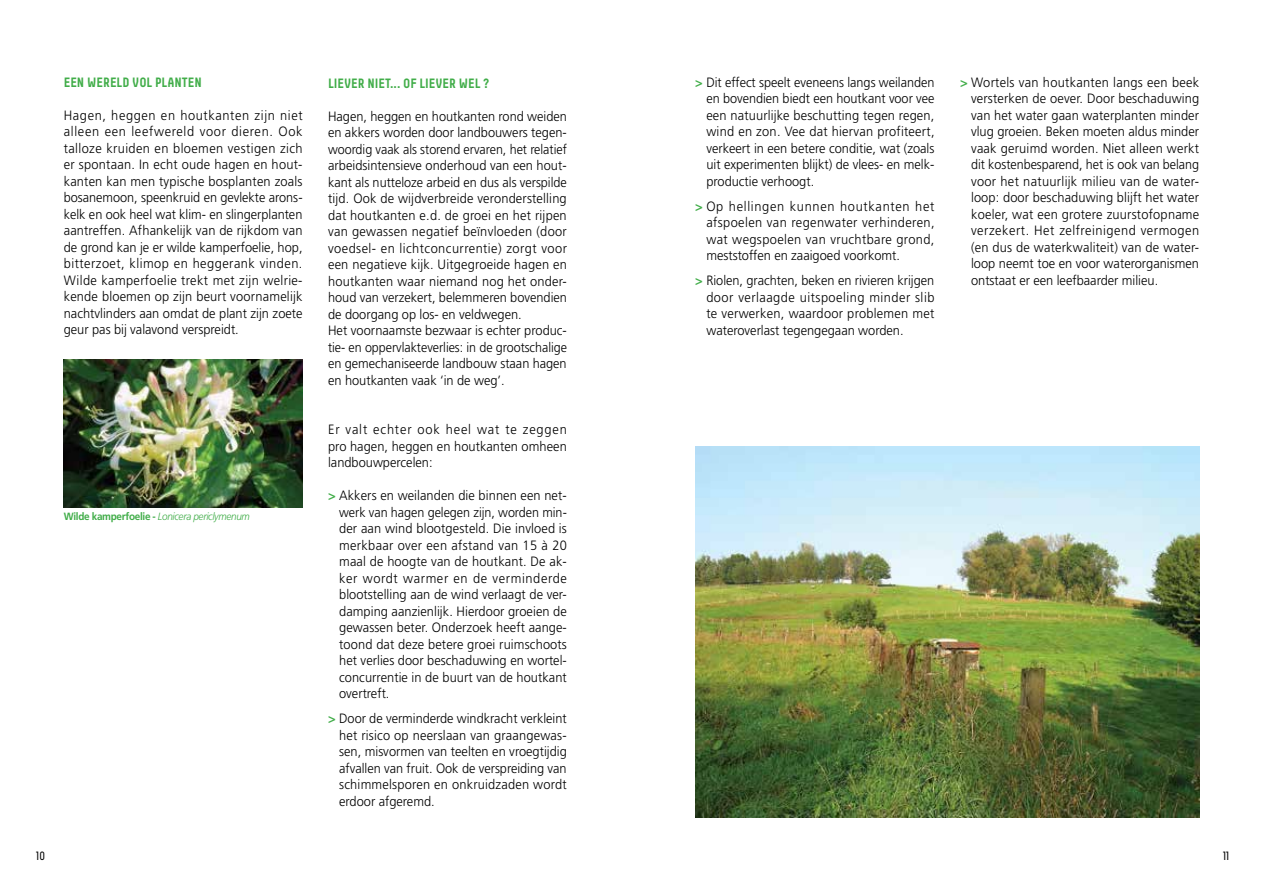
<style>
.page{position:relative;width:1263px;height:893px;background:#fff}
.page>*{position:absolute;margin:0;border:0;box-sizing:border-box;transform-origin:0 0}
.t1{font:300 13.5px/16.5px "Frutiger LT Pro";color:#000;text-align:justify;scale:.95 1}
.t2{font:300 13.5px/16.5px "Frutiger LT Pro";color:#000;text-align:justify;scale:.94 1}
.t3{font:700 13.5px "Decima";color:#41ad49;scale:.95 1}
.t4{font:12px "Decima";color:#000;scale:.95 1}
.t5{font:italic 300 10.5px "Frutiger LT Pro";letter-spacing:-.03em;color:#41ad49;scale:.95 1}
.s1{font-weight:700;font-style:normal}
.s2{font-weight:700;color:#41ad49}
</style>
<div class="page">
<img style="left:64px;top:359px;width:238px;height:148px">
<img style="left:695px;top:447px;width:504px;height:370px">
<p class="t3" style="left:64px;top:74px;width:147px">EEN WERELD VOL PLANTEN</p>
<p class="t1" style="left:64px;top:107px;width:253px">Hagen, heggen en houtkanten zijn niet alleen een leefwereld voor dieren. Ook talloze kruiden en bloemen vestigen zich er spontaan. In echt oude hagen en hout&shy;kanten kan men typische bosplanten zoals bosanemoon, speenkruid en gevlekte arons&shy;kelk en ook heel wat klim- en slingerplanten aantreffen. Afhankelijk van de rijkdom van de grond kan je er wilde kamperfoelie, hop, bitterzoet, klimop en heggerank vinden.<br>Wilde kamperfoelie trekt met zijn welrie&shy;kende bloemen op zijn beurt voornamelijk nachtvlinders aan omdat de plant zijn zoete geur pas bij valavond verspreidt.</p>
<p class="t5" style="left:64px;top:510px;width:197px"><span class="s1">Wilde kamperfoelie -</span> Lonicera periclymenum</p>
<p class="t3" style="left:328px;top:75px;width:172px">LIEVER NIET... OF LIEVER WEL ?</p>
<p class="t1" style="left:328px;top:108px;width:253px;text-align:left">Hagen, heggen en houtkanten rond weiden en akkers worden door landbouwers tegen&shy;woordig vaak als storend ervaren, het relatief arbeidsintensieve onderhoud van een hout&shy;kant als nutteloze arbeid en dus als verspilde tijd. Ook de wijdverbreide veronderstelling dat houtkanten e.d. de groei en het rijpen van gewassen negatief beïnvloeden (door voedsel- en lichtconcurrentie) zorgt voor een negatieve kijk. Uitgegroeide hagen en houtkanten waar niemand nog het onder&shy;houd van verzekert, belemmeren bovendien de doorgang op los- en veldwegen.<br>Het voornaamste bezwaar is echter produc&shy;tie- en oppervlakteverlies: in de grootschalige en gemechaniseerde landbouw staan hagen en houtkanten vaak ‘in de weg’.</p>
<p class="t1" style="left:328px;top:421px;width:253px">Er valt echter ook heel wat te zeggen pro hagen, heggen en houtkanten omheen landbouwpercelen:</p>
<p class="t1" style="left:339px;top:487px;width:241px;text-indent:-11px"><span class="s2">&gt;</span> Akkers en weilanden die binnen een net&shy;werk van hagen gelegen zijn, worden min&shy;der aan wind blootgesteld. Die invloed is merkbaar over een afstand van 15 à 20 maal de hoogte van de houtkant. De ak&shy;ker wordt warmer en de verminderde blootstelling aan de wind verlaagt de ver&shy;damping aanzienlijk. Hierdoor groeien de gewassen beter. Onderzoek heeft aange&shy;toond dat deze betere groei ruimschoots het verlies door beschaduwing en wortel&shy;concurrentie in de buurt van de houtkant overtreft.</p>
<p class="t2" style="left:339px;top:710px;width:244px;text-indent:-11px"><span class="s2">&gt;</span> Door de verminderde windkracht verkleint het risico op neerslaan van graangewas&shy;sen, misvormen van teelten en vroegtijdig afvallen van fruit. Ook de verspreiding van schimmelsporen en onkruidzaden wordt erdoor afgeremd.</p>
<p class="t2" style="left:706px;top:74px;width:244px;text-indent:-11px"><span class="s2">&gt;</span> Dit effect speelt eveneens langs weilanden en bovendien biedt een houtkant voor vee een natuurlijke beschutting tegen regen, wind en zon. Vee dat hiervan profiteert, verkeert in een betere conditie, wat (zoals uit experimenten blijkt) de vlees- en melk&shy;productie verhoogt.</p>
<p class="t1" style="left:706px;top:198px;width:242px;text-indent:-11px"><span class="s2">&gt;</span> Op hellingen kunnen houtkanten het afspoelen van regenwater verhinderen, wat wegspoelen van vruchtbare grond, meststoffen en zaaigoed voorkomt.</p>
<p class="t2" style="left:706px;top:272px;width:244px;text-indent:-11px"><span class="s2">&gt;</span> Riolen, grachten, beken en rivieren krijgen door verlaagde uitspoeling minder slib te verwerken, waardoor problemen met wateroverlast tegengegaan worden.</p>
<p class="t1" style="left:971px;top:74px;width:242px;text-indent:-11px"><span class="s2">&gt;</span> Wortels van houtkanten langs een beek versterken de oever. Door beschaduwing van het water gaan waterplanten minder vlug groeien. Beken moeten aldus minder vaak geruimd worden. Niet alleen werkt dit kostenbesparend, het is ook van belang voor het natuurlijk milieu van de water&shy;loop: door beschaduwing blijft het water koeler, wat een grotere zuurstofopname verzekert. Het zelfreinigend vermogen (en dus de waterkwaliteit) van de water&shy;loop neemt toe en voor waterorganismen ontstaat er een leefbaarder milieu.</p>
<p class="t4" style="left:36px;top:849px;width:11px">10</p>
<p class="t4" style="left:1223px;top:849px;width:8px">11</p>
</div>
